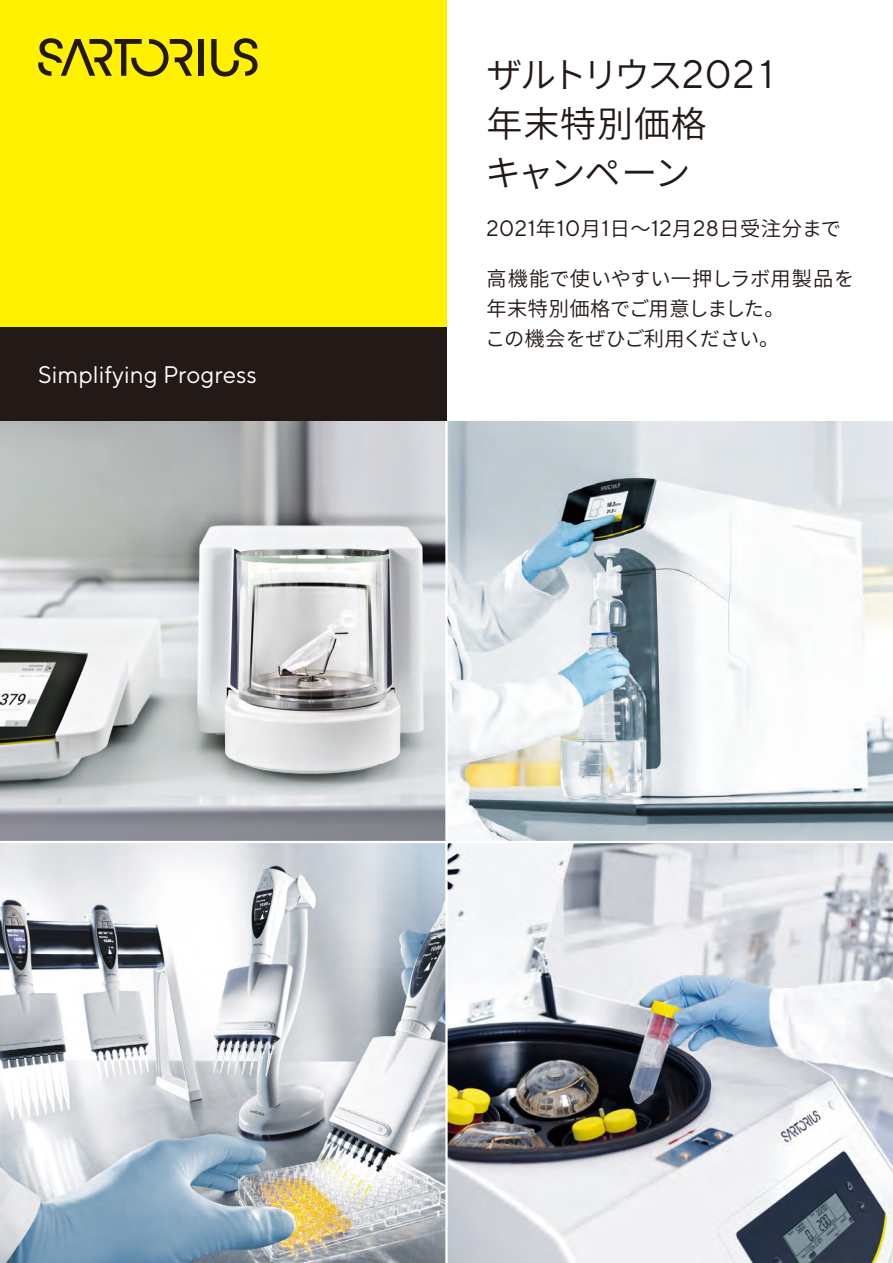
<style>
.page{position:relative;width:893px;height:1263px;background:#fff}
.page>*{position:absolute;margin:0;border:0;box-sizing:border-box;transform-origin:0 0}
.t1{font:600 36px/48.8px "Noto Sans CJ Kjp";letter-spacing:-.06em;color:#231916}
.t2{font:24px "TT Norms Pro";letter-spacing:.005em;color:#fff}
.t3{font:22.35px "TT Norms Pro";letter-spacing:.025em;color:#231916}
.t4{font:600 20.25px/30px "Noto Sans CJ Kjp";color:#231916}
.s1{font-family:"TT Norms Pro";font-weight:400;font-size:39.6px}
.s2{font-family:"Noto Sans CJ Kjp";font-weight:600;font-size:20.25px}
</style>
<div class="page">
<div style="left:0;top:0;width:446px;height:328px;background:#fff100"></div>
<div style="left:199px;top:39px;width:5px;height:37px;background:#231916"></div>
<svg style="left:211px;top:38px;width:47px;height:39px"></svg>
<svg style="left:38px;top:38px;width:154px;height:38px"></svg>
<img style="left:0;top:421px;width:893px;height:842px">
<div style="left:0;top:327px;width:446px;height:94px;background:#231916"></div>
<hr style="left:445px;top:421px;width:3px;height:842px;background:#fff">
<hr style="left:0;top:841px;width:893px;height:2px;background:#fff">
<p class="t2" style="left:38px;top:357px;width:220px">Simplifying Progress</p>
<h1 class="t1" style="left:485px;top:51px;width:290px">ザルトリウス<span class="s1">202 1</span>年末特別価格<br>キャンペーン</h1>
<p class="t3" style="left:486px;top:212px;width:356px">2021<span class="s2">年</span>10<span class="s2">月</span>1<span class="s2">日～</span>12<span class="s2">月</span>28<span class="s2">日受注分まで</span></p>
<p class="t4" style="left:485px;top:264px;width:371px">高機能で使いやすい一押しラボ用製品を年末特別価格でご用意しました。<br>この機会をぜひご利用ください。</p>
</div>
